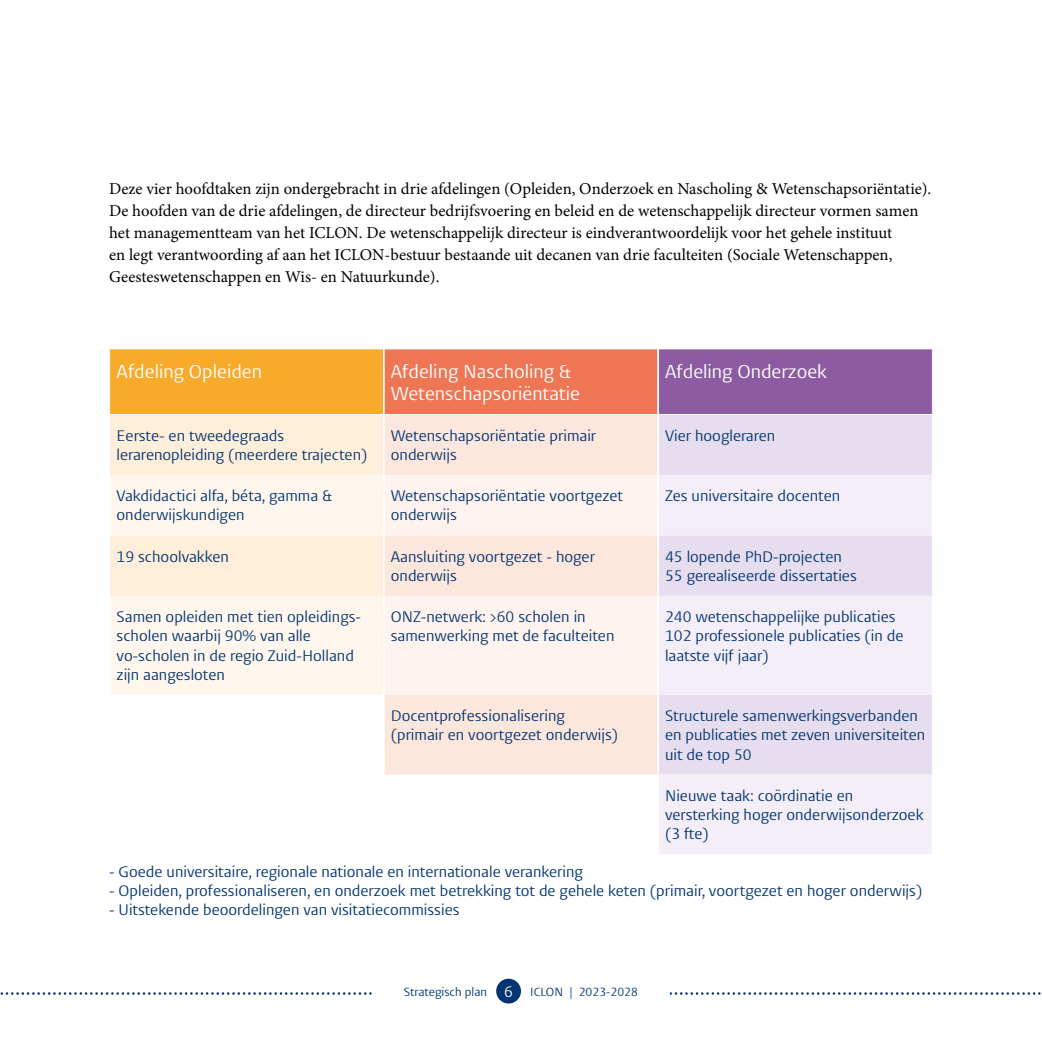
<style>
.page{position:relative;width:1042px;height:1042px;background:#fff}
.page>*{position:absolute;margin:0;border:0;box-sizing:border-box;transform-origin:0 0}
.t1{font:19.25px/21.9px "Vestula";color:#fff}
.t2{font:16.62px/21.9px "Minion Pro";color:#000}
.t3{font:15.75px/19.2px "Vestula";color:#033572}
.t4{font:12.25px "Vestula";color:#033572}
.s1{font-size:15.75px;color:#fff}
</style>
<div class="page">
<svg style="left:0;top:992px;width:1041px;height:3px"></svg>
<div style="left:372px;top:967px;width:298px;height:40px;background:#fff"></div>
<div style="left:496px;top:978px;width:25px;height:25px;background:#033572;border-radius:50%"></div>
<div style="left:110px;top:349px;width:274px;height:65px;background:#f8aa2a"></div>
<div style="left:384px;top:349px;width:274px;height:65px;background:#ee7654"></div>
<div style="left:658px;top:349px;width:274px;height:65px;background:#8d5ba1"></div>
<div style="left:110px;top:415px;width:273px;height:60px;background:#ffefda"></div>
<div style="left:385px;top:415px;width:272px;height:359px;background:#fde7dc"></div>
<div style="left:659px;top:415px;width:273px;height:60px;background:#e6deef"></div>
<svg style="left:110px;top:475px;width:273px;height:220px;background:#fff4e7"></svg>
<svg style="left:385px;top:475px;width:272px;height:220px;background:#fdefe9"></svg>
<svg style="left:659px;top:475px;width:273px;height:379px;background:#eee8f4"></svg>
<hr style="left:383px;top:349px;width:2px;height:65px;background:#fff">
<hr style="left:657px;top:349px;width:2px;height:65px;background:#fff">
<p class="t2" style="left:109px;top:178px;width:824px">Deze vier hoofdtaken zijn ondergebracht in drie afdelingen (Opleiden, Onderzoek en Nascholing &amp; Wetenschapsoriëntatie).<br>De hoofden van de drie afdelingen, de directeur bedrijfsvoering en beleid en de wetenschappelijk directeur vormen samen het managementteam van het ICLON. De wetenschappelijk directeur is eindverantwoordelijk voor het gehele instituut<br>en legt verantwoording af aan het ICLON-bestuur bestaande uit decanen van drie faculteiten (Sociale Wetenschappen, Geesteswetenschappen en Wis- en Natuurkunde).</p>
<p class="t1" style="left:117px;top:360px;width:147px">Afdeling Opleiden</p>
<p class="t1" style="left:391px;top:360px;width:191px">Afdeling Nascholing &amp;<br>Wetenschapsoriëntatie</p>
<p class="t1" style="left:665px;top:360px;width:163px">Afdeling Onderzoek</p>
<p class="t3" style="left:117px;top:426px;width:252px">Eerste- en tweedegraads lerarenopleiding (meerdere trajecten)</p>
<p class="t3" style="left:391px;top:426px;width:207px">Wetenschapsoriëntatie primair onderwijs</p>
<p class="t3" style="left:665px;top:426px;width:112px">Vier hoogleraren</p>
<p class="t3" style="left:117px;top:486px;width:217px">Vakdidactici alfa, béta, gamma &amp; onderwijskundigen</p>
<p class="t3" style="left:391px;top:486px;width:234px">Wetenschapsoriëntatie voortgezet onderwijs</p>
<p class="t3" style="left:665px;top:486px;width:177px">Zes universitaire docenten</p>
<p class="t3" style="left:117px;top:547px;width:114px">19 schoolvakken</p>
<p class="t3" style="left:391px;top:547px;width:206px">Aansluiting voortgezet - hoger onderwijs</p>
<p class="t3" style="left:665px;top:547px;width:193px">45 lopende PhD-projecten<br>55 gerealiseerde dissertaties</p>
<p class="t3" style="left:117px;top:607px;width:245px">Samen opleiden met tien opleidings&shy;scholen waarbij 90% van alle vo-scholen in de regio Zuid-Holland zijn aangesloten</p>
<p class="t3" style="left:391px;top:607px;width:225px">ONZ-netwerk: &gt;60 scholen in samenwerking met de faculteiten</p>
<p class="t3" style="left:665px;top:607px;width:240px">240 wetenschappelijke publicaties<br>102 professionele publicaties (in de laatste vijf jaar)</p>
<p class="t3" style="left:391px;top:706px;width:229px">Docentprofessionalisering (primair en voortgezet onderwijs)</p>
<p class="t3" style="left:665px;top:706px;width:262px">Structurele samenwerkingsverbanden en publicaties met zeven universiteiten uit de top 50</p>
<p class="t3" style="left:665px;top:786px;width:260px">Nieuwe taak: coördinatie en versterking hoger onderwijsonderzoek (3 fte)</p>
<p class="t3" style="left:109px;top:862px;width:475px">- Goede universitaire, regionale nationale en internationale verankering</p>
<p class="t3" style="left:109px;top:881px;width:815px">- Opleiden, professionaliseren, en onderzoek met betrekking tot de gehele keten (primair, voortgezet en hoger onderwijs)</p>
<p class="t3" style="left:109px;top:900px;width:352px">- Uitstekende beoordelingen van visitatiecommissies</p>
<p class="t4" style="left:404px;top:984px;width:111px">Strategisch plan <span class="s1">6</span></p>
<p class="t4" style="left:530px;top:984px;width:109px">ICLON | 2023-2028</p>
</div>
